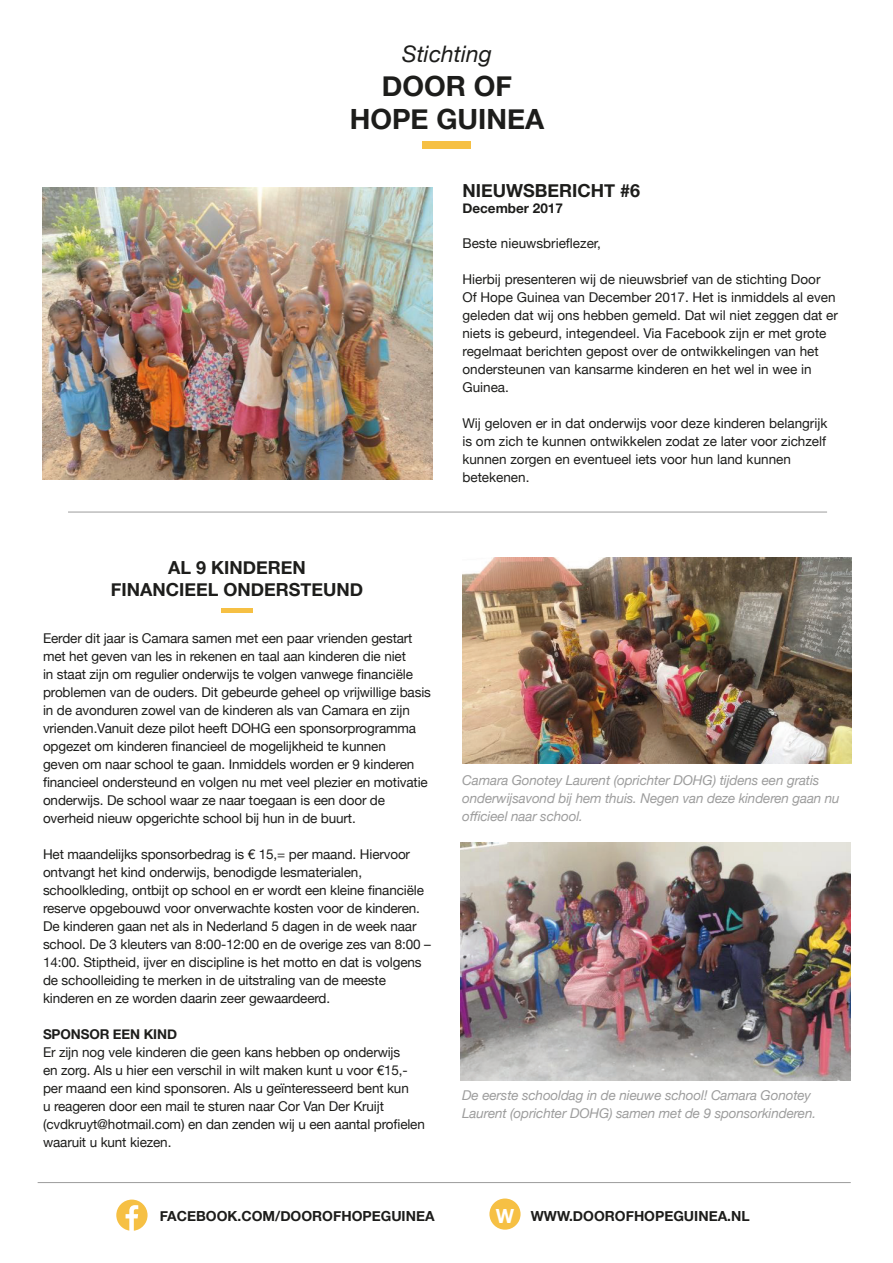
<style>
.page{position:relative;width:893px;height:1263px;background:#fff}
.page>*{position:absolute;margin:0;border:0;box-sizing:border-box;transform-origin:0 0}
.t1{font:700 27.9px/33.5px "Helvetica Neue";color:#1d1d1b;text-align:center}
.t2{font:italic 22.8px "Helvetica Neue";color:#1d1d1b}
.t3{font:700 19.5px "Helvetica Neue";color:#fff}
.t4{font:700 18px "Helvetica Neue";color:#1d1d1b}
.t5{font:700 13.95px "Helvetica Neue";color:#1d1d1b}
.t6{font:13.5px/18px "Helvetica Neue";letter-spacing:-.01em;color:#1d1d1b}
.t7{font:italic 13.5px/18px "Helvetica Neue";letter-spacing:-.01em;color:#9d9d9d}
.t8{font:700 13.5px "Helvetica Neue";letter-spacing:-.01em;color:#1d1d1b}
</style>
<div class="page">
<img style="left:43px;top:187px;width:390px;height:293px">
<hr style="left:68px;top:512px;width:759px;height:1px;background:#9d9d9d">
<hr style="left:38px;top:1182px;width:813px;height:1px;background:#9d9d9d">
<div style="left:221px;top:608px;width:32px;height:5px;background:#f6c044"></div>
<div style="left:423px;top:141px;width:48px;height:8px;background:#f6c044"></div>
<img style="left:462px;top:558px;width:390px;height:206px">
<img style="left:461px;top:842px;width:390px;height:238px">
<svg style="left:116px;top:1199px;width:32px;height:32px"></svg>
<div style="left:489px;top:1198px;width:32px;height:31px;background:#f6c044;border-radius:50%"></div>
<p class="t2" style="left:402px;top:38px;width:91px">Stichting</p>
<p class="t1" style="left:350px;top:70px;width:196px">DOOR OF<br>HOPE GUINEA</p>
<p class="t4" style="left:462px;top:177px;width:179px">NIEUWSBERICHT #6</p>
<p class="t8" style="left:462px;top:198px;width:102px">December 2017</p>
<p class="t6" style="left:462px;top:235px;width:140px">Beste nieuwsbrieflezer,</p>
<p class="t6" style="left:462px;top:271px;width:377px">Hierbij presenteren wij de nieuwsbrief van de stichting Door Of Hope Guinea van December 2017. Het is inmiddels al even geleden dat wij ons hebben gemeld. Dat wil niet zeggen dat er niets is gebeurd, integendeel. Via Facebook zijn er met grote regelmaat berichten gepost over de ontwikkelingen van het ondersteunen van kansarme kinderen en het wel in wee in Guinea.</p>
<p class="t6" style="left:462px;top:415px;width:367px">Wij geloven er in dat onderwijs voor deze kinderen belangrijk is om zich te kunnen ontwikkelen zodat ze later voor zichzelf kunnen zorgen en eventueel iets voor hun land kunnen betekenen.</p>
<p class="t4" style="left:168px;top:554px;width:139px">AL 9 KINDEREN</p>
<p class="t4" style="left:111px;top:575px;width:254px">FINANCIEEL ONDERSTEUND</p>
<p class="t6" style="left:43px;top:630px;width:389px">Eerder dit jaar is Camara samen met een paar vrienden gestart met het geven van les in rekenen en taal aan kinderen die niet<br>in staat zijn om regulier onderwijs te volgen vanwege financiële problemen van de ouders. Dit gebeurde geheel op vrijwillige basis in de avonduren zowel van de kinderen als van Camara en zijn vrienden.Vanuit deze pilot heeft DOHG een sponsorprogramma opgezet om kinderen financieel de mogelijkheid te kunnen<br>geven om naar school te gaan. Inmiddels worden er 9 kinderen financieel ondersteund en volgen nu met veel plezier en motivatie onderwijs. De school waar ze naar toegaan is een door de overheid nieuw opgerichte school bij hun in de buurt.</p>
<p class="t6" style="left:43px;top:846px;width:389px">Het maandelijks sponsorbedrag is € 15,= per maand. Hiervoor ontvangt het kind onderwijs, benodigde lesmaterialen, schoolkleding, ontbijt op school en er wordt een kleine financiële reserve opgebouwd voor onverwachte kosten voor de kinderen.<br>De kinderen gaan net als in Nederland 5 dagen in de week naar school. De 3 kleuters van 8:00-12:00 en de overige zes van 8:00 – 14:00. Stiptheid, ijver en discipline is het motto en dat is volgens de schoolleiding te merken in de uitstraling van de meeste kinderen en ze worden daarin zeer gewaardeerd.</p>
<p class="t8" style="left:43px;top:1024px;width:136px">SPONSOR EEN KIND</p>
<p class="t6" style="left:43px;top:1044px;width:383px">Er zijn nog vele kinderen die geen kans hebben op onderwijs<br>en zorg. Als u hier een verschil in wilt maken kunt u voor €15,- per maand een kind sponsoren. Als u geïnteresseerd bent kun<br>u reageren door een mail te sturen naar Cor Van Der Kruijt (cvdkruyt@hotmail.com) en dan zenden wij u een aantal profielen waaruit u kunt kiezen.</p>
<p class="t7" style="left:462px;top:772px;width:379px">Camara Gonotey Laurent (oprichter DOHG) tijdens een gratis onderwijsavond bij hem thuis. Negen van deze kinderen gaan nu officieel naar school.</p>
<p class="t7" style="left:462px;top:1087px;width:355px">De eerste schooldag in de nieuwe school! Camara Gonotey<br>Laurent (oprichter DOHG) samen met de 9 sponsorkinderen.</p>
<p class="t5" style="left:160px;top:1205px;width:276px">FACEBOOK.COM/DOOROFHOPEGUINEA</p>
<p class="t3" style="left:496px;top:1200px;width:20px">W</p>
<p class="t5" style="left:531px;top:1205px;width:220px">WWW.DOOROFHOPEGUINEA.NL</p>
</div>
